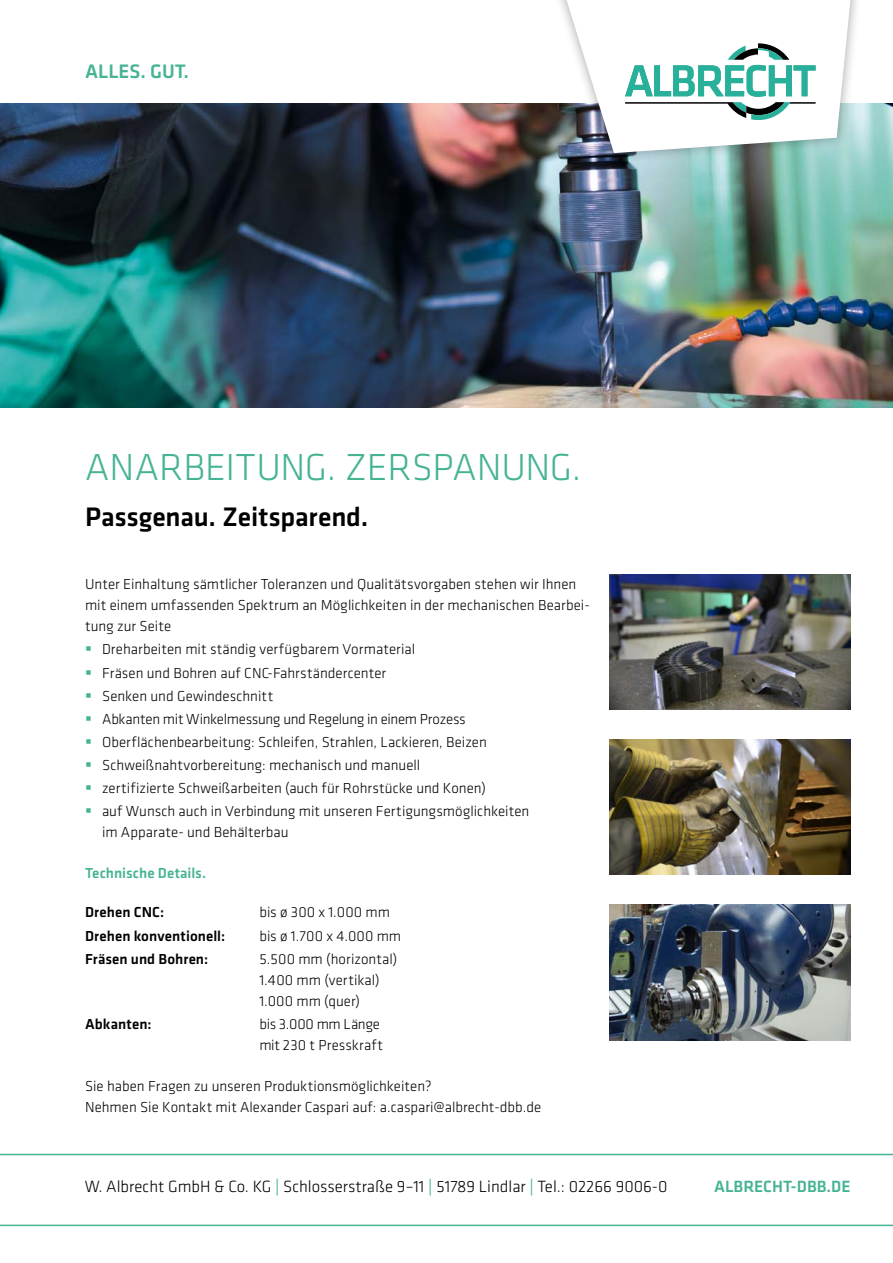
<style>
.page{position:relative;width:893px;height:1263px;background:#fff}
.page>*{position:absolute;margin:0;border:0;box-sizing:border-box;transform-origin:0 0}
.t1{font:300 39px "Klavika Basic";letter-spacing:-.01em;color:#46b394}
.t2{font:500 27.75px "Klavika Basic";letter-spacing:-.005em;color:#000}
.t3{font:500 20.25px "Klavika Basic";color:#46b394}
.t4{font:300 16.8px "Klavika Basic";color:#000}
.t5{font:500 16.8px "Klavika Basic";color:#46b394}
.t6{font:300 15px/21px "Klavika Basic";color:#000}
.t7{font:500 15px "Klavika Basic";letter-spacing:.005em;color:#000}
.t8{font:300 15px "Klavika Basic";letter-spacing:-.02em;color:#000}
.t9{font:500 15px "Klavika Basic";color:#46b394}
.s1{color:#46b394}
.s2{font-weight:400;color:#46b394}
</style>
<div class="page">
<img style="left:0;top:104px;width:893px;height:303px">
<img style="left:609px;top:574px;width:241px;height:135px">
<img style="left:609px;top:739px;width:241px;height:136px">
<img style="left:609px;top:905px;width:241px;height:135px">
<hr style="left:0;top:1154px;width:893px;height:1px;background:#46b394">
<hr style="left:0;top:1224px;width:893px;height:2px;background:#46b394">
<div style="left:552px;top:0;width:311px;height:164px;background:#000;opacity:.35"></div>
<svg style="left:566px;top:0;width:284px;height:153px"></svg>
<h3 class="t3" style="left:85px;top:58px;width:106px">ALLES. GUT.</h3>
<h1 class="t1" style="left:85px;top:443px;width:498px">ANARBEITUNG. ZERSPANUNG.</h1>
<h2 class="t2" style="left:85px;top:498px;width:285px">Passgenau. Zeitsparend.</h2>
<p class="t6" style="left:85px;top:574px;width:506px">Unter Einhaltung sämtlicher Toleranzen und Qualitätsvorgaben stehen wir Ihnen mit einem umfassenden Spektrum an Möglichkeiten in der mechanischen Bearbei&shy;tung zur Seite</p>
<p class="t6" style="left:85px;top:639px;width:332px"><span class="s1">▪</span> Dreharbeiten mit ständig verfügbarem Vormaterial</p>
<p class="t6" style="left:85px;top:662px;width:303px"><span class="s1">▪</span> Fräsen und Bohren auf CNC-Fahrständercenter</p>
<p class="t6" style="left:85px;top:685px;width:190px"><span class="s1">▪</span> Senken und Gewindeschnitt</p>
<p class="t8" style="left:85px;top:710px;width:382px"><span class="s1">▪</span> Abkanten mit Winkelmessung und Regelung in einem Prozess</p>
<p class="t6" style="left:85px;top:731px;width:403px"><span class="s1">▪</span> Oberflächenbearbeitung: Schleifen, Strahlen, Lackieren, Beizen</p>
<p class="t6" style="left:85px;top:754px;width:337px"><span class="s1">▪</span> Schweißnahtvorbereitung: mechanisch und manuell</p>
<p class="t6" style="left:85px;top:777px;width:402px"><span class="s1">▪</span> zertifizierte Schweißarbeiten (auch für Rohrstücke und Konen)</p>
<p class="t6" style="left:102px;top:801px;width:429px;text-indent:-17px"><span class="s1">▪</span> auf Wunsch auch in Verbindung mit unseren Fertigungsmöglichkeiten im Apparate- und Behälterbau</p>
<p class="t9" style="left:85px;top:863px;width:123px">Technische Details.</p>
<p class="t7" style="left:85px;top:902px;width:81px">Drehen CNC:</p>
<p class="t6" style="left:259px;top:902px;width:132px">bis ø 300 x 1.000 mm</p>
<p class="t7" style="left:85px;top:925px;width:142px">Drehen konventionell:</p>
<p class="t6" style="left:259px;top:925px;width:143px">bis ø 1.700 x 4.000 mm</p>
<p class="t7" style="left:85px;top:948px;width:125px">Fräsen und Bohren:</p>
<p class="t6" style="left:259px;top:948px;width:140px">5.500 mm (horizontal)<br>1.400 mm (vertikal)<br>1.000 mm (quer)</p>
<p class="t7" style="left:85px;top:1014px;width:68px">Abkanten:</p>
<p class="t6" style="left:259px;top:1013px;width:125px">bis 3.000 mm Länge mit 230 t Presskraft</p>
<p class="t6" style="left:85px;top:1075px;width:458px">Sie haben Fragen zu unseren Produktionsmöglichkeiten?<br>Nehmen Sie Kontakt mit Alexander Caspari auf: a.caspari@albrecht-dbb.de</p>
<p class="t4" style="left:85px;top:1176px;width:584px">W. Albrecht GmbH &amp; Co. KG <span class="s2">|</span> Schlosserstraße 9–11 <span class="s2">|</span> 51789 Lindlar <span class="s2">|</span> Tel.: 02266 9006-0</p>
<p class="t5" style="left:714px;top:1174px;width:138px">ALBRECHT-DBB.DE</p>
</div>
